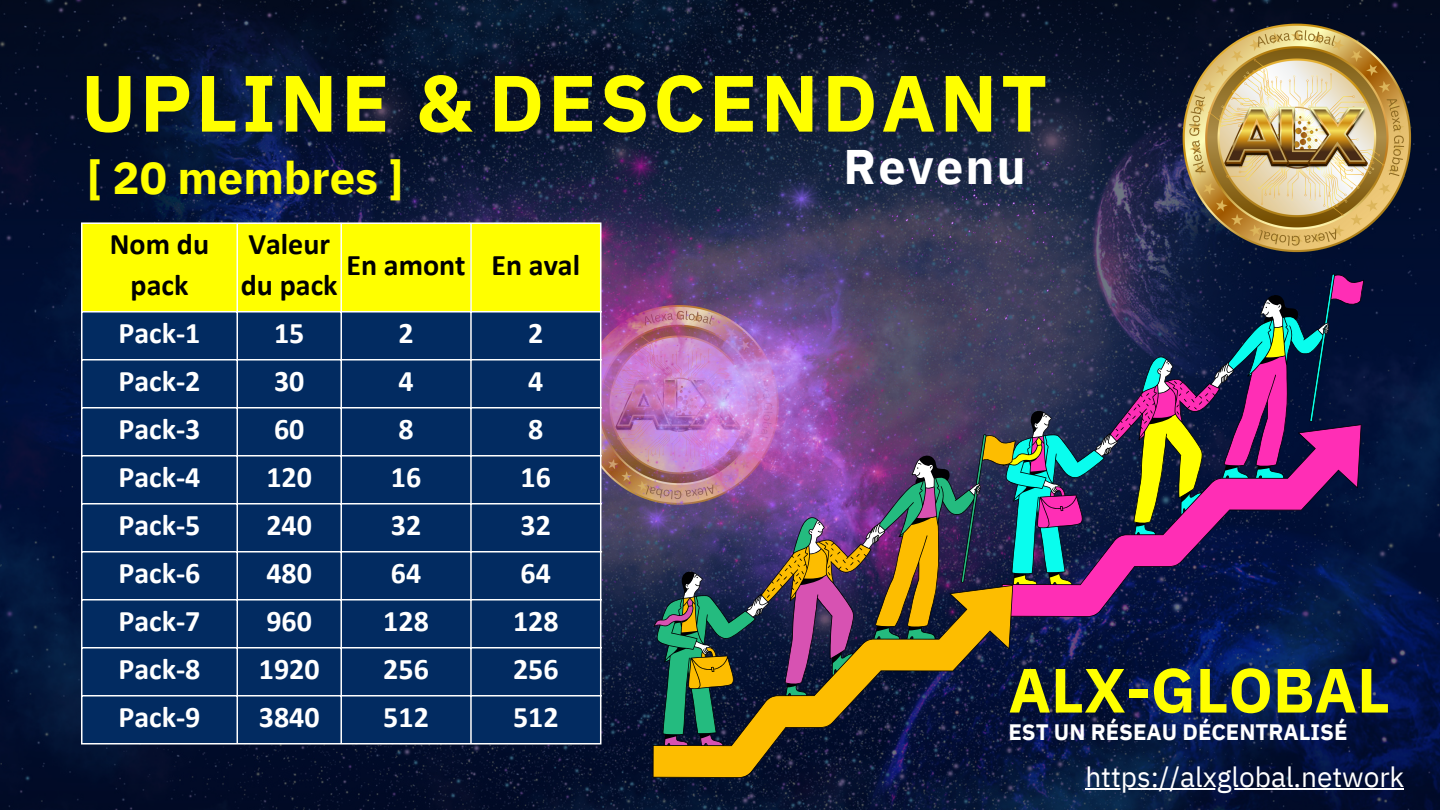
<style>
.page{position:relative;width:1440px;height:810px;background:#fff}
.page>*{position:absolute;margin:0;border:0;box-sizing:border-box;transform-origin:0 0}
.t1{font:700 79.6px "IBM Plex Sans";letter-spacing:.045em;color:#ff0}
.t2{font:700 62.4px "IBM Plex Sans";color:#ff0}
.t3{font:700 48.4px "IBM Plex Sans";letter-spacing:.045em;color:#fff}
.t4{font:700 45.4px "IBM Plex Sans";color:#ff0}
.t5{font:700 30px "Calibri";color:#fff}
.t6{font:700 30px/40.4px "Calibri";color:#000;text-align:center}
.t7{font:28px "IBM Plex Sans";color:#fff}
.t8{font:700 22.4px "IBM Plex Sans";color:#fff}
</style>
<div class="page">
<img style="left:0;top:0;width:1440px;height:810px">
<img style="left:385px;top:150px;width:670px;height:502px">
<div style="left:82px;top:224px;width:518px;height:87px;background:#ff0"></div>
<div style="left:82px;top:313px;width:518px;height:430px;background:#022b61"></div>
<hr style="left:81px;top:224px;width:1px;height:519px;background:#fff">
<hr style="left:237px;top:224px;width:1px;height:519px;background:#fff">
<hr style="left:340px;top:224px;width:2px;height:519px;background:#fff">
<hr style="left:470px;top:224px;width:2px;height:519px;background:#fff">
<hr style="left:600px;top:224px;width:1px;height:519px;background:#fff">
<hr style="left:81px;top:223px;width:520px;height:1px;background:#fff">
<hr style="left:81px;top:311px;width:520px;height:2px;background:#fff">
<hr style="left:81px;top:359px;width:520px;height:2px;background:#fff">
<hr style="left:81px;top:407px;width:520px;height:2px;background:#fff">
<hr style="left:81px;top:455px;width:520px;height:2px;background:#fff">
<hr style="left:81px;top:503px;width:520px;height:2px;background:#fff">
<hr style="left:81px;top:551px;width:520px;height:2px;background:#fff">
<hr style="left:81px;top:599px;width:520px;height:2px;background:#fff">
<hr style="left:81px;top:647px;width:520px;height:2px;background:#fff">
<hr style="left:81px;top:695px;width:520px;height:2px;background:#fff">
<hr style="left:81px;top:743px;width:520px;height:2px;background:#fff">
<svg style="left:1002px;top:274px;width:362px;height:343px;background:#453660"></svg>
<img style="left:653px;top:434px;width:363px;height:344px">
<img style="left:1155px;top:0;width:285px;height:280px">
<hr style="left:1085px;top:788px;width:319px;height:2px;background:#fff">
<p class="t1" style="left:81px;top:50px;width:968px">UPLINE &amp; DESCENDANT</p>
<p class="t4" style="left:87px;top:147px;width:318px">[ 20 membres ]</p>
<p class="t3" style="left:844px;top:135px;width:184px">Revenu</p>
<p class="t6" style="left:110px;top:226px;width:101px">Nom du pack</p>
<p class="t6" style="left:241px;top:226px;width:98px;text-align:left">Valeur du pack</p>
<p class="t6" style="left:346px;top:247px;width:121px">En amont</p>
<p class="t6" style="left:492px;top:247px;width:90px">En aval</p>
<p class="t5" style="left:118px;top:320px;width:84px">Pack-1</p>
<p class="t5" style="left:274px;top:320px;width:32px">15</p>
<p class="t5" style="left:398px;top:320px;width:17px">2</p>
<p class="t5" style="left:528px;top:320px;width:17px">2</p>
<p class="t5" style="left:118px;top:368px;width:84px">Pack-2</p>
<p class="t5" style="left:274px;top:368px;width:32px">30</p>
<p class="t5" style="left:398px;top:368px;width:17px">4</p>
<p class="t5" style="left:528px;top:368px;width:17px">4</p>
<p class="t5" style="left:118px;top:416px;width:84px">Pack-3</p>
<p class="t5" style="left:274px;top:416px;width:32px">60</p>
<p class="t5" style="left:398px;top:416px;width:17px">8</p>
<p class="t5" style="left:528px;top:416px;width:17px">8</p>
<p class="t5" style="left:118px;top:464px;width:84px">Pack-4</p>
<p class="t5" style="left:266px;top:464px;width:47px">120</p>
<p class="t5" style="left:391px;top:464px;width:32px">16</p>
<p class="t5" style="left:521px;top:464px;width:32px">16</p>
<p class="t5" style="left:118px;top:512px;width:84px">Pack-5</p>
<p class="t5" style="left:266px;top:512px;width:47px">240</p>
<p class="t5" style="left:391px;top:512px;width:32px">32</p>
<p class="t5" style="left:521px;top:512px;width:32px">32</p>
<p class="t5" style="left:118px;top:560px;width:84px">Pack-6</p>
<p class="t5" style="left:266px;top:560px;width:47px">480</p>
<p class="t5" style="left:391px;top:560px;width:32px">64</p>
<p class="t5" style="left:521px;top:560px;width:32px">64</p>
<p class="t5" style="left:118px;top:608px;width:84px">Pack-7</p>
<p class="t5" style="left:266px;top:608px;width:47px">960</p>
<p class="t5" style="left:383px;top:608px;width:47px">128</p>
<p class="t5" style="left:513px;top:608px;width:47px">128</p>
<p class="t5" style="left:118px;top:656px;width:84px">Pack-8</p>
<p class="t5" style="left:259px;top:656px;width:62px">1920</p>
<p class="t5" style="left:383px;top:656px;width:47px">256</p>
<p class="t5" style="left:513px;top:656px;width:47px">256</p>
<p class="t5" style="left:118px;top:704px;width:84px">Pack-9</p>
<p class="t5" style="left:259px;top:704px;width:62px">3840</p>
<p class="t5" style="left:383px;top:704px;width:47px">512</p>
<p class="t5" style="left:513px;top:704px;width:47px">512</p>
<p class="t2" style="left:1008px;top:649px;width:383px">ALX-GLOBAL</p>
<p class="t8" style="left:1008px;top:717px;width:341px">EST UN RÉSEAU DÉCENTRALISÉ</p>
<p class="t7" style="left:1085px;top:758px;width:320px">https://alxglobal.network</p>
</div>
